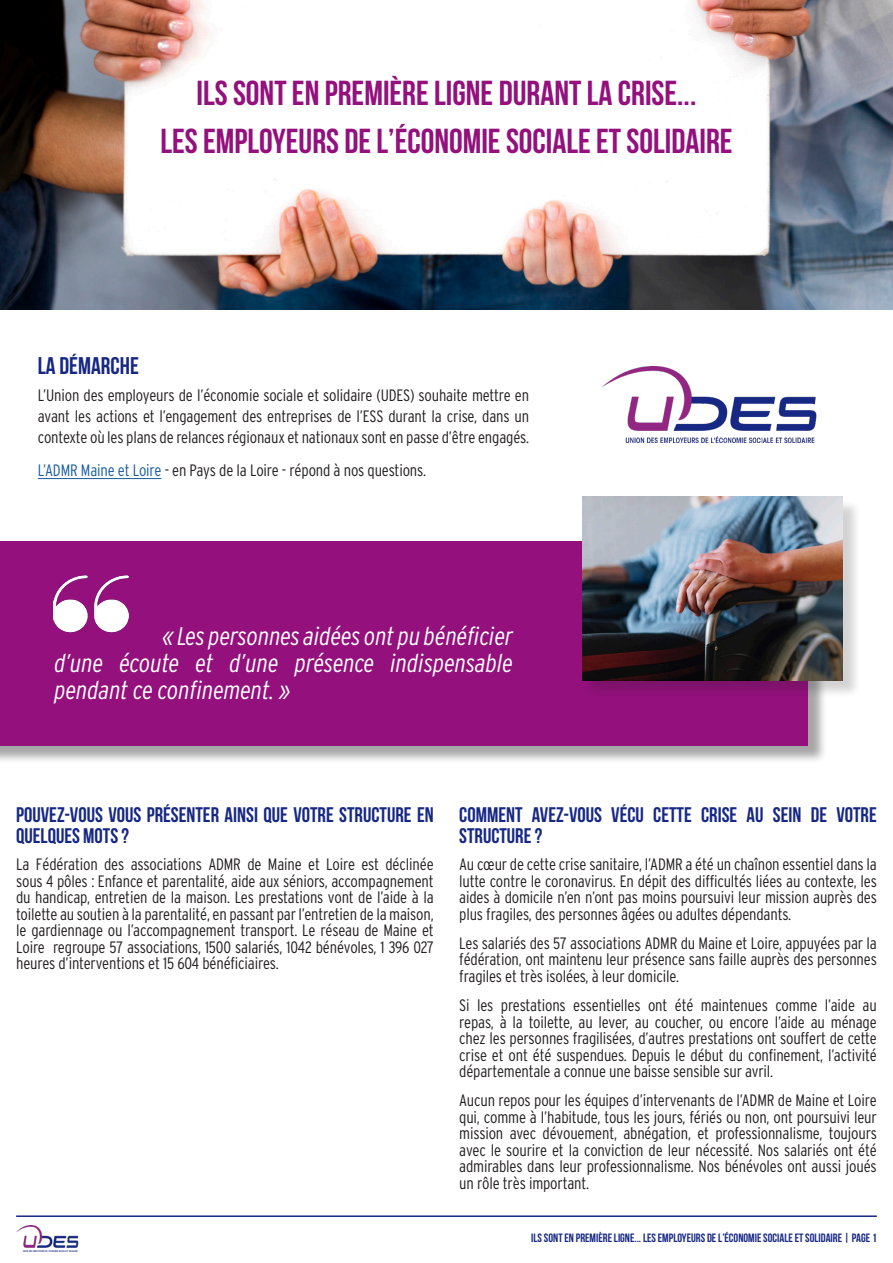
<style>
.page{position:relative;width:893px;height:1263px;background:#fff}
.page>*{position:absolute;margin:0;border:0;box-sizing:border-box;transform-origin:0 0}
.t1{font:700 34.5px "Bebas Neue";color:#93107d}
.t2{font:italic 300 25.5px/27px "Interstate Condensed";color:#fff;text-align:justify}
.t3{font:700 24px "Bebas Neue";color:#162883}
.t4{font:700 21px/21px "Bebas Neue";color:#162883}
.t5{font:300 16.5px/16.5px "Interstate Condensed";letter-spacing:-.01em;color:#231f20;text-align:justify}
.t6{font:700 12px "Bebas Neue";color:#162883}
.s1{color:#175d9e}
</style>
<div class="page">
<img style="left:0;top:0;width:893px;height:309px">
<hr style="left:38px;top:478px;width:123px;height:1px;background:#175d9e">
<div style="left:0;top:543px;width:827px;height:221px;background:#231f20;opacity:.4"></div>
<div style="left:0;top:541px;width:807px;height:205px;background:#93107d"></div>
<img style="left:53px;top:575px;width:75px;height:58px">
<div style="left:584px;top:499px;width:277px;height:199px;background:#231f20;opacity:.2"></div>
<img style="left:582px;top:496px;width:261px;height:184px">
<img style="left:602px;top:367px;width:215px;height:75px">
<hr style="left:16px;top:1215px;width:861px;height:2px;background:#162883">
<img style="left:16px;top:1225px;width:63px;height:26px">
<p class="t1" style="left:197px;top:74px;width:501px">ILS SONT EN PREMIÈRE LIGNE DURANT LA CRISE...</p>
<p class="t1" style="left:160px;top:122px;width:574px">LES EMPLOYEURS DE L’ÉCONOMIE SOCIALE ET SOLIDAIRE</p>
<p class="t3" style="left:38px;top:352px;width:102px">LA DÉMARCHE</p>
<p class="t5" style="left:38px;top:384px;width:493px;line-height:21px">L’Union des employeurs de l’économie sociale et solidaire (UDES) souhaite mettre en avant les actions et l’engagement des entreprises de l’ESS durant la crise, dans un contexte où les plans de relances régionaux et nationaux sont en passe d’être engagés.</p>
<p class="t5" style="left:38px;top:462px;width:390px"><span class="s1">L’ADMR Maine et Loire</span> - en Pays de la Loire - répond à nos questions.</p>
<p class="t2" style="left:54px;top:623px;width:460px;text-indent:108px">« Les personnes aidées ont pu bénéficier d’une écoute et d’une présence indispensable pendant ce confinement. »</p>
<p class="t4" style="left:16px;top:804px;width:419px">POUVEZ-VOUS VOUS PRÉSENTER AINSI QUE VOTRE STRUCTURE EN<br>QUELQUES MOTS ?</p>
<p class="t5" style="left:16px;top:856px;width:419px">La Fédération des associations ADMR de Maine et Loire est déclinée sous 4 pôles : Enfance et parentalité, aide aux séniors, accompagnement du handicap, entretien de la maison. Les prestations vont de l’aide à la toilette au soutien à la parentalité, en passant par l’entretien de la maison, le gardiennage ou l’accompagnement transport. Le réseau de Maine et Loire regroupe 57 associations, 1500 salariés, 1042 bénévoles, 1 396 027 heures d’interventions et 15 604 bénéficiaires.</p>
<p class="t4" style="left:459px;top:804px;width:419px">COMMENT AVEZ-VOUS VÉCU CETTE CRISE AU SEIN DE VOTRE<br>STRUCTURE ?</p>
<p class="t5" style="left:459px;top:856px;width:419px">Au cœur de cette crise sanitaire, l’ADMR a été un chaînon essentiel dans la lutte contre le coronavirus. En dépit des difficultés liées au contexte, les aides à domicile n’en n’ont pas moins poursuivi leur mission auprès des plus fragiles, des personnes âgées ou adultes dépendants.</p>
<p class="t5" style="left:459px;top:935px;width:419px">Les salariés des 57 associations ADMR du Maine et Loire, appuyées par la fédération, ont maintenu leur présence sans faille auprès des personnes fragiles et très isolées, à leur domicile.</p>
<p class="t5" style="left:459px;top:997px;width:419px">Si les prestations essentielles ont été maintenues comme l’aide au repas, à la toilette, au lever, au coucher, ou encore l’aide au ménage chez les personnes fragilisées, d’autres prestations ont souffert de cette crise et ont été suspendues. Depuis le début du confinement, l’activité départementale a connue une baisse sensible sur avril.</p>
<p class="t5" style="left:459px;top:1092px;width:419px">Aucun repos pour les équipes d’intervenants de l’ADMR de Maine et Loire qui, comme à l’habitude, tous les jours, fériés ou non, ont poursuivi leur mission avec dévouement, abnégation, et professionnalisme, toujours avec le sourire et la conviction de leur nécessité. Nos salariés ont été admirables dans leur professionnalisme. Nos bénévoles ont aussi joués un rôle très important.</p>
<p class="t6" style="left:531px;top:1231px;width:347px">ILS SONT EN PREMIÈRE LIGNE... LES EMPLOYEURS DE L’ÉCONOMIE SOCIALE ET SOLIDAIRE | PAGE 1</p>
</div>
